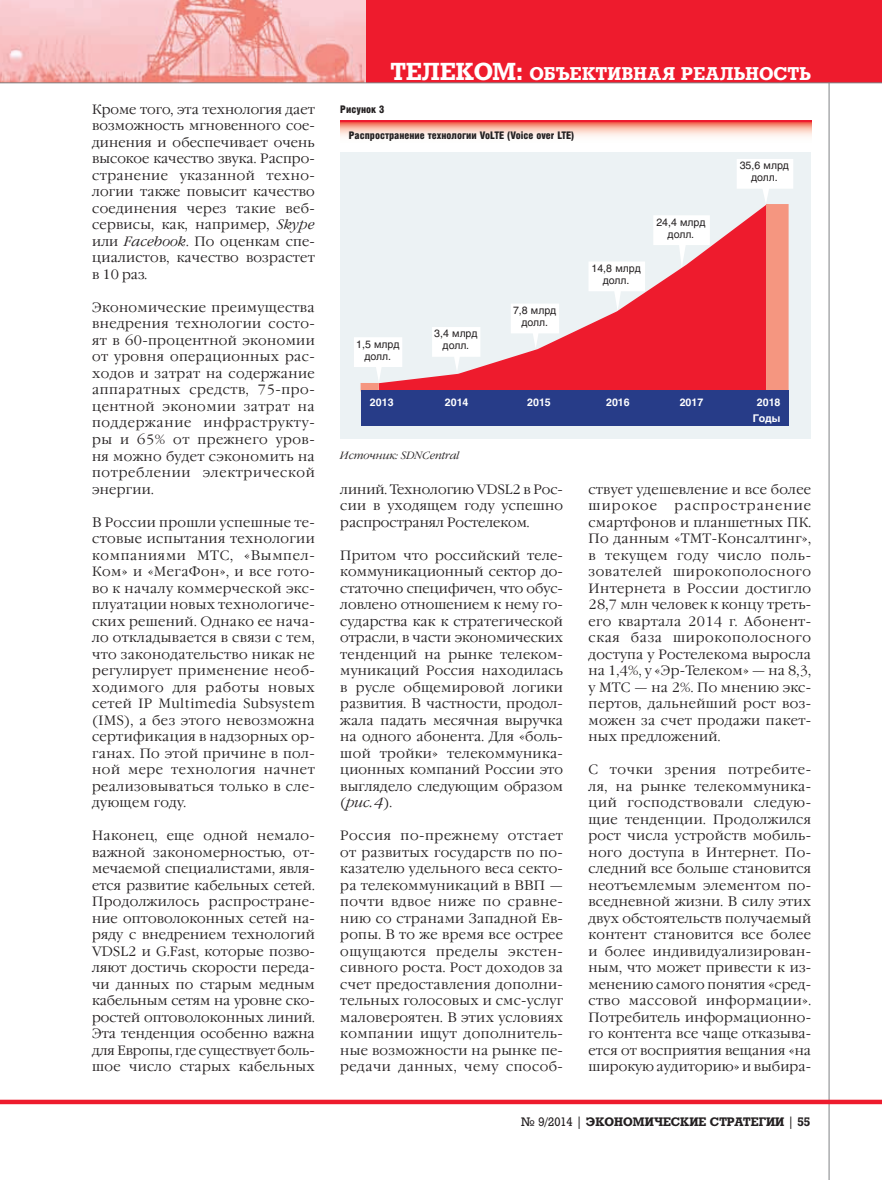
<style>
.page{position:relative;width:882px;height:1180px;background:#fff}
.page>*{position:absolute;margin:0;border:0;box-sizing:border-box;transform-origin:0 0}
.t1{font:700 18px "Rodeo";color:#fff}
.t2{font:300 13.5px/16.5px "Garamond C";letter-spacing:.02em;color:#231f20;text-align:justify}
.t3{font:700 12px "Rodeo";color:#231f20}
.t4{font:10.5px/12px "Helios";color:#231f20;text-align:center}
.t5{font:900 10.5px "Helios Cond";color:#231f20}
.t6{font:700 10.5px "Helios";color:#fff}
.t7{font:italic 300 10.5px "Garamond C";color:#231f20}
.s1{font-style:italic}
.s2{font-size:24px}
.s3{font-weight:400}
</style>
<div class="page">
<img style="left:0;top:0;width:367px;height:82px">
<div style="left:367px;top:0;width:514px;height:83px;background:#ee1b2d"></div>
<hr style="left:828px;top:83px;width:1px;height:1096px;background:#808285">
<svg style="left:0;top:1099px;width:881px;height:4px;background:#f04251"></svg>
<hr style="left:0;top:82px;width:881px;height:1px;background:#808285">
<div style="left:340px;top:150px;width:471px;height:289px;background:#ecf2f4"></div>
<svg style="left:340px;top:121px;width:471px;height:31px"></svg>
<svg style="left:379px;top:215px;width:357px;height:175px"></svg>
<div style="left:360px;top:383px;width:19px;height:8px;background:#f59680"></div>
<div style="left:360px;top:390px;width:428px;height:36px;background:#273c88"></div>
<svg style="left:354px;top:337px;width:48px;height:45px"></svg>
<svg style="left:432px;top:327px;width:48px;height:45px"></svg>
<svg style="left:510px;top:303px;width:49px;height:45px"></svg>
<svg style="left:588px;top:261px;width:57px;height:50px"></svg>
<svg style="left:653px;top:215px;width:56px;height:53px"></svg>
<svg style="left:736px;top:159px;width:57px;height:232px;background:#f17f7f"></svg>
<p class="t2" style="left:92px;top:102px;width:224px">Кроме того, эта технология дает возможность мгновенного сое&shy;динения и обеспечивает очень высокое качество звука. Распро&shy;странение указанной техно&shy;логии также повысит качество соединения через такие веб&shy;сервисы, как, например, <span class="s1">Skype </span>или <span class="s1">Facebook</span>. По оценкам спе&shy;циалистов, качество возрастет в 10 раз.</p>
<p class="t2" style="left:92px;top:300px;width:224px">Экономические преимущества внедрения технологии состо&shy;ят в 60-процентной экономии от уровня операционных рас&shy;ходов и затрат на содержание аппаратных средств, 75-про&shy;центной экономии затрат на поддержание инфраструкту&shy;ры и 65% от прежнего уров&shy;ня можно будет сэкономить на потреблении электрической энергии.</p>
<p class="t2" style="left:92px;top:515px;width:224px">В России прошли успешные те&shy;стовые испытания технологии компаниями МТС, «Вымпел-Ком» и «МегаФон», и все гото&shy;во к началу коммерческой экс&shy;плуатации новых технологиче&shy;ских решений. Однако ее нача&shy;ло откладывается в связи с тем, что законодательство никак не регулирует применение необ&shy;ходимого для работы новых сетей IP Multimedia Subsystem (IMS), а без этого невозможна сертификация в надзорных ор&shy;ганах. По этой причине в пол&shy;ной мере технология начнет реализовываться только в сле&shy;дующем году.</p>
<p class="t2" style="left:92px;top:828px;width:224px">Наконец, еще одной немало&shy;важной закономерностью, от&shy;мечаемой специалистами, явля&shy;ется развитие кабельных сетей.<br>Продолжилось распростране&shy;ние оптоволоконных сетей на&shy;ряду с внедрением технологий VDSL2 и G.Fast, которые позво&shy;ляют достичь скорости переда&shy;чи данных по старым медным кабельным сетям на уровне ско&shy;ростей оптоволоконных линий.<br>Эта тенденция особенно важна для Европы, где существует боль&shy;шое число старых кабельных</p>
<h1 class="t1" style="left:391px;top:67px;width:422px"><span class="s2">ТЕЛЕКОМ:</span> ОБЪЕКТИВНАЯ РЕАЛЬНОСТЬ</h1>
<p class="t5" style="left:340px;top:105px;width:46px">Рисунок 3</p>
<p class="t5" style="left:349px;top:132px;width:227px">Распространение технологии VoLTE (Voice over LTE)</p>
<p class="t4" style="left:356px;top:338px;width:45px">1,5 млрд долл.</p>
<p class="t4" style="left:434px;top:328px;width:45px">3,4 млрд долл.</p>
<p class="t4" style="left:513px;top:305px;width:45px">7,8 млрд долл.</p>
<p class="t4" style="left:591px;top:263px;width:51px">14,8 млрд долл.</p>
<p class="t4" style="left:656px;top:217px;width:51px">24,4 млрд долл.</p>
<p class="t4" style="left:739px;top:160px;width:51px">35,6 млрд долл.</p>
<p class="t6" style="left:370px;top:398px;width:25px">2013</p>
<p class="t6" style="left:445px;top:398px;width:25px">2014</p>
<p class="t6" style="left:527px;top:398px;width:25px">2015</p>
<p class="t6" style="left:606px;top:398px;width:25px">2016</p>
<p class="t6" style="left:679px;top:398px;width:25px">2017</p>
<p class="t6" style="left:756px;top:398px;width:25px">2018</p>
<p class="t7" style="left:340px;top:451px;width:120px">Источник: SDNCentral</p>
<p class="t2" style="left:340px;top:482px;width:224px">линий. Технологию VDSL2 в Рос&shy;сии в уходящем году успешно распространял Ростелеком.</p>
<p class="t2" style="left:340px;top:548px;width:224px">Притом что российский теле&shy;коммуникационный сектор до&shy;статочно специфичен, что обус&shy;ловлено отношением к нему го&shy;сударства как к стратегической отрасли, в части экономических тенденций на рынке телеком&shy;муникаций Россия находилась в русле общемировой логики развития. В частности, продол&shy;жала падать месячная выручка на одного абонента. Для «боль&shy;шой тройки» телекоммуника&shy;ционных компаний России это выглядело следующим образом (<span class="s1">рис. 4</span>).</p>
<p class="t2" style="left:340px;top:828px;width:224px">Россия по-прежнему отстает от развитых государств по по&shy;казателю удельного веса секто&shy;ра телекоммуникаций в ВВП — почти вдвое ниже по сравне&shy;нию со странами Западной Ев&shy;ропы. В то же время все острее ощущаются пределы экстен&shy;сивного роста. Рост доходов за счет предоставления дополни&shy;тельных голосовых и смс-услуг маловероятен. В этих условиях компании ищут дополнитель&shy;ные возможности на рынке пе&shy;редачи данных, чему способ-</p>
<p class="t6" style="left:753px;top:414px;width:29px">Годы</p>
<p class="t2" style="left:588px;top:482px;width:224px">ствует удешевление и все более широкое</p>
<p class="t2" style="left:588px;top:498px;width:224px;text-indent:86px">распространение смартфонов и планшетных ПК.<br>По данным «ТМТ-Консалтинг», в текущем году число поль&shy;зователей широкополосного Интернета в России достигло 28,7 млн человек к концу треть&shy;его квартала 2014 г. Абонент&shy;ская база широкополосного доступа у Ростелекома выросла на 1,4%, у «Эр-Телеком» — на 8,3, у МТС — на 2%. По мнению экс&shy;пертов, дальнейший рост воз&shy;можен за счет продажи пакет&shy;ных предложений.</p>
<p class="t2" style="left:588px;top:762px;width:224px">С точки зрения потребите&shy;ля, на рынке телекоммуника&shy;ций господствовали следую&shy;щие тенденции. Продолжился рост числа устройств мобиль&shy;ного доступа в Интернет. По&shy;следний все больше становится неотъемлемым элементом по&shy;вседневной жизни. В силу этих двух обстоятельств получаемый контент становится все более и более индивидуализирован&shy;ным, что может привести к из&shy;менению самого понятия «сред&shy;ство массовой информации».<br>Потребитель информационно&shy;го контента все чаще отказыва&shy;ется от восприятия вещания «на широкую аудиторию» и выбира-</p>
<p class="t3" style="left:521px;top:1116px;width:290px"><span class="s3">№ 9/2014 |</span> ЭКОНОМИЧЕСКИЕ СТРАТЕГИИ <span class="s3">|</span> 55</p>
</div>
